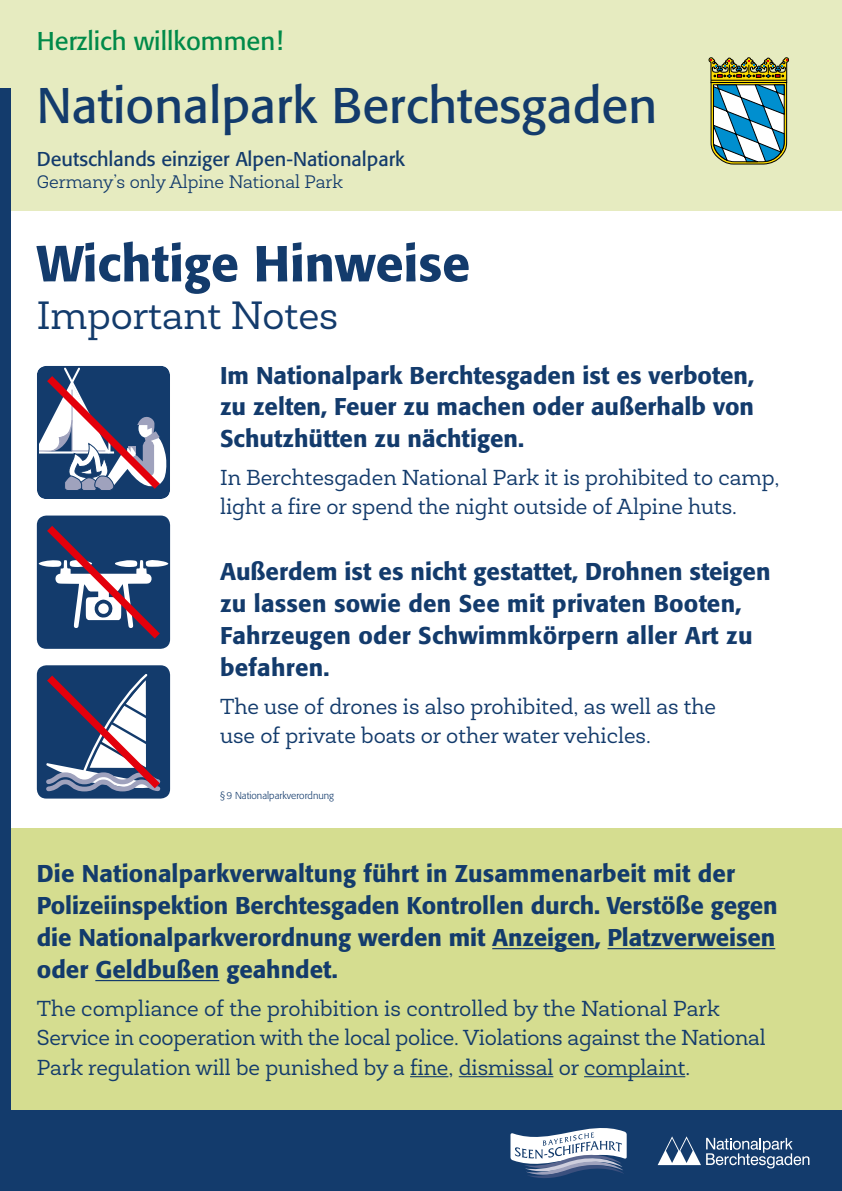
<style>
.page{position:relative;width:842px;height:1191px;background:#fff}
.page>*{position:absolute;margin:0;border:0;box-sizing:border-box;transform-origin:0 0}
.t1{font:500 50px "Formata BQ";color:#133b6c}
.t2{font:49.5px "Formata BQ";color:#133b6c}
.t3{font:40px "Newslab";color:#133b6c}
.t4{font:25.5px "Formata BQ";color:#008a49}
.p_-_DE{font:500 24px/31.9px "Formata BQ";color:#133b6c}
.p_-_EN{font:22px/29.3px "Newslab";color:#133b6c}
.t5{font:19.8px "Formata BQ";color:#133b6c}
.t6{font:300 18.4px "Newslab";color:#133b6c}
.t7{font:300 10px "Formata BQ";color:#133b6c}
</style>
<div class="page">
<div style="left:0;top:0;width:842px;height:210px;background:#e6ebc0"></div>
<div style="left:10px;top:828px;width:832px;height:283px;background:#d5dd90"></div>
<div style="left:0;top:1110px;width:842px;height:81px;background:#133b6c"></div>
<div style="left:0;top:88px;width:10px;height:1103px;background:#133b6c"></div>
<svg style="left:709px;top:57px;width:80px;height:107px;background:#81a293"></svg>
<svg style="left:658px;top:1136px;width:151px;height:32px"></svg>
<svg style="left:510px;top:1128px;width:117px;height:50px"></svg>
<hr style="left:492px;top:948px;width:103px;height:1px;background:#133b6c">
<hr style="left:607px;top:948px;width:168px;height:1px;background:#133b6c">
<hr style="left:95px;top:980px;width:124px;height:1px;background:#133b6c">
<hr style="left:410px;top:1076px;width:38px;height:1px;background:#133b6c">
<hr style="left:459px;top:1076px;width:94px;height:1px;background:#133b6c">
<hr style="left:584px;top:1076px;width:101px;height:1px;background:#133b6c">
<svg style="left:37px;top:366px;width:133px;height:133px"></svg>
<div style="left:37px;top:515px;width:133px;height:134px;background:#133b6c;border-radius:10px"></div>
<svg style="left:39px;top:518px;width:129px;height:128px"></svg>
<div style="left:37px;top:665px;width:133px;height:133px;background:#133b6c;border-radius:10px"></div>
<svg style="left:46px;top:674px;width:115px;height:118px"></svg>
<p class="t4" style="left:37px;top:26px;width:248px">Herzlich willkommen!</p>
<p class="t2" style="left:37px;top:76px;width:622px">Nationalpark Berchtesgaden</p>
<p class="t5" style="left:37px;top:146px;width:370px">Deutschlands einziger Alpen-Nationalpark</p>
<p class="t6" style="left:37px;top:170px;width:308px">Germany’s only Alpine National Park</p>
<p class="t1" style="left:37px;top:233px;width:435px">Wichtige Hinweise</p>
<p class="t3" style="left:37px;top:291px;width:303px">Important Notes</p>
<p class="p_-_DE" style="left:220px;top:359px;width:535px;text-align:justify">Im Nationalpark Berchtesgaden ist es verboten, zu zelten, Feuer zu machen oder außerhalb von Schutzhütten zu nächtigen.</p>
<p class="p_-_EN" style="left:220px;top:463px;width:561px">In Berchtesgaden National Park it is prohibited to camp, light a fire or spend the night outside of Alpine huts.</p>
<p class="p_-_DE" style="left:220px;top:556px;width:552px">Außerdem ist es nicht gestattet, Drohnen steigen zu lassen sowie den See mit privaten Booten, Fahrzeugen oder Schwimmkörpern aller Art zu befahren.</p>
<p class="p_-_EN" style="left:220px;top:692px;width:497px">The use of drones is also prohibited, as well as the use of private boats or other water vehicles.</p>
<p class="t7" style="left:220px;top:789px;width:115px">§9 Nationalparkverordnung</p>
<p class="p_-_DE" style="left:37px;top:858px;width:742px">Die Nationalparkverwaltung führt in Zusammenarbeit mit der Polizeiinspektion Berchtesgaden Kontrollen durch. Verstöße gegen die Nationalparkverordnung werden mit Anzeigen, Platzverweisen oder Geldbußen geahndet.</p>
<p class="p_-_EN" style="left:37px;top:994px;width:730px">The compliance of the prohibition is controlled by the National Park<br>Service in cooperation with the local police. Violations against the National<br>Park regulation will be punished by a fine, dismissal or complaint.</p>
</div>
